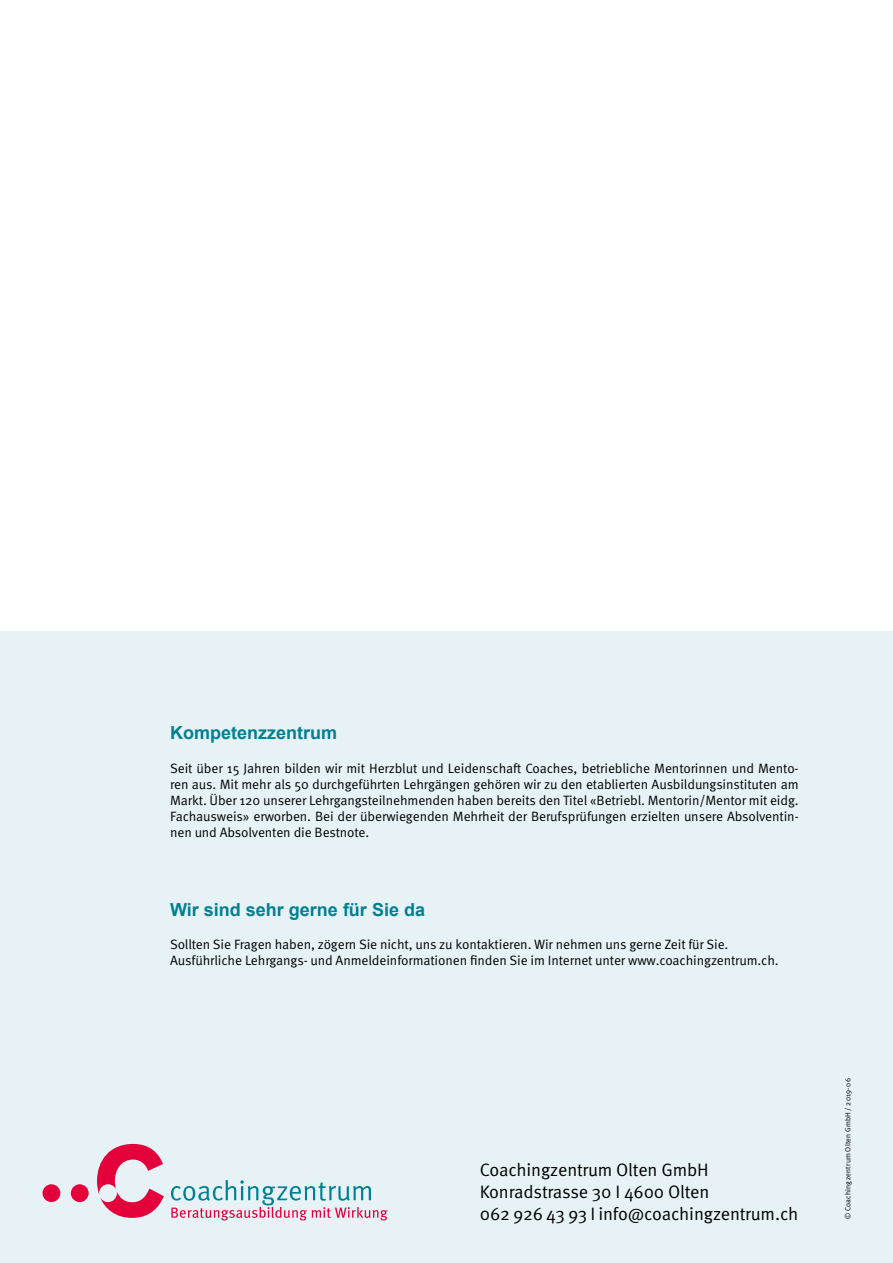
<style>
.page{position:relative;width:893px;height:1263px;background:#fff}
.page>*{position:absolute;margin:0;border:0;box-sizing:border-box;transform-origin:0 0}
.t1{font:18px/21.6px "Meta OT Norm";letter-spacing:-.01em;color:#000}
.t2{font:700 18px "Arial";color:#008093}
.t3{font:13.5px/16.2px "Meta OT Norm";letter-spacing:-.01em;color:#000;text-align:justify}
.t4{font:7.5px "Meta Plus Normal";letter-spacing:.025em;color:#000}
</style>
<div class="page">
<div style="left:0;top:631px;width:893px;height:632px;background:#e6f2f5"></div>
<div style="left:43px;top:1184px;width:17px;height:18px;background:#e4003a;border-radius:50%"></div>
<svg style="left:97px;top:1144px;width:67px;height:74px"></svg>
<div style="left:71px;top:1184px;width:18px;height:18px;background:#e4003a;border-radius:50%"></div>
<svg style="left:171px;top:1180px;width:217px;height:40px"></svg>
<h1 class="t2" style="left:170px;top:721px;width:169px">Kompetenzzentrum</h1>
<p class="t3" style="left:170px;top:760px;width:630px">Seit über 15 Jahren bilden wir mit Herzblut und Leidenschaft Coaches, betriebliche Mentorinnen und Mento&shy;ren aus. Mit mehr als 50 durchgeführten Lehrgängen gehören wir zu den etablierten Ausbildungsinstituten am Markt. Über 120 unserer Lehrgangsteilnehmenden haben bereits den Titel «Betriebl. Mentorin/Mentor mit eidg.<br>Fachausweis» erworben. Bei der überwiegenden Mehrheit der Berufsprüfungen erzielten unsere Absolventin&shy;nen und Absolventen die Bestnote.</p>
<h1 class="t2" style="left:170px;top:898px;width:256px">Wir sind sehr gerne für Sie da</h1>
<p class="t3" style="left:170px;top:937px;width:610px">Sollten Sie Fragen haben, zögern Sie nicht, uns zu kontaktieren. Wir nehmen uns gerne Zeit für Sie.<br>Ausführliche Lehrgangs- und Anmeldeinformationen finden Sie im Internet unter www.coachingzentrum.ch.</p>
<h1 class="t1" style="left:480px;top:1160px;width:320px">Coachingzentrum Olten GmbH<br>Konradstrasse 30 I 4600 Olten<br>062 926 43 93 I info@coachingzentrum.ch</h1>
<p class="t4" style="left:843px;top:1219px;width:142px;rotate:-90deg">© Coachingzentrum Olten GmbH / 2019-06</p>
</div>
